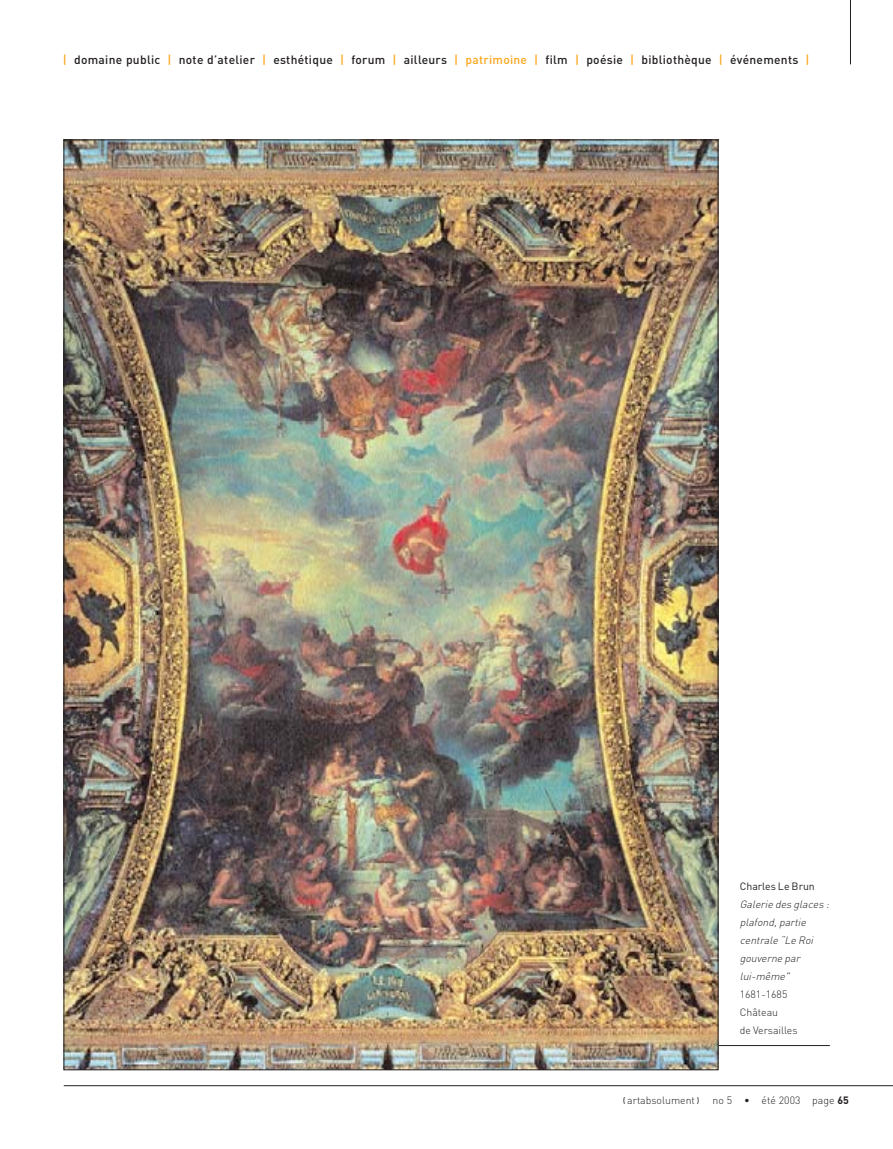
<style>
.page{position:relative;width:893px;height:1149px;background:#fff}
.page>*{position:absolute;margin:0;border:0;box-sizing:border-box;transform-origin:0 0}
.t1{font:500 12px "DIN";letter-spacing:.025em;color:#231f20}
.t2{font:italic 300 10.5px/18px "DIN";color:#231f20}
.t3{font:300 10.5px/18px "DIN";color:#231f20}
.t4{font:10.5px "DIN";color:#231f20}
.s1{color:#faa61a}
.s2{font-family:"Isonorm 3098 Monospaced";font-weight:400}
.s3{font-weight:700}
</style>
<div class="page">
<hr style="left:850px;top:1px;width:1px;height:63px;background:#231f20">
<hr style="left:64px;top:1085px;width:829px;height:1px;background:#231f20">
<hr style="left:697px;top:1044px;width:133px;height:1px;background:#231f20">
<img style="left:66px;top:142px;width:650px;height:925px">
<p class="t1" style="left:63px;top:55px;width:748px"><span class="s1">|</span> domaine public <span class="s1">|</span> note d’atelier <span class="s1">|</span> esthétique <span class="s1">|</span> forum <span class="s1">|</span> ailleurs <span class="s1">| patrimoine |</span> film <span class="s1">|</span> poésie <span class="s1">|</span> bibliothèque <span class="s1">|</span> événements <span class="s1">|</span></p>
<p class="t4" style="left:740px;top:882px;width:77px">Charles Le Brun</p>
<p class="t2" style="left:740px;top:896px;width:93px">Galerie des glaces : plafond,partie centrale “Le Roi gouverne par lui-même"</p>
<p class="t3" style="left:740px;top:986px;width:59px">1681-1685<br>Château<br>de Versailles</p>
<p class="t3" style="left:621px;top:1092px;width:229px"><span class="s2">(</span>artabsolument<span class="s2">)</span> no 5 • été 2003 page <span class="s3">65</span></p>
</div>
